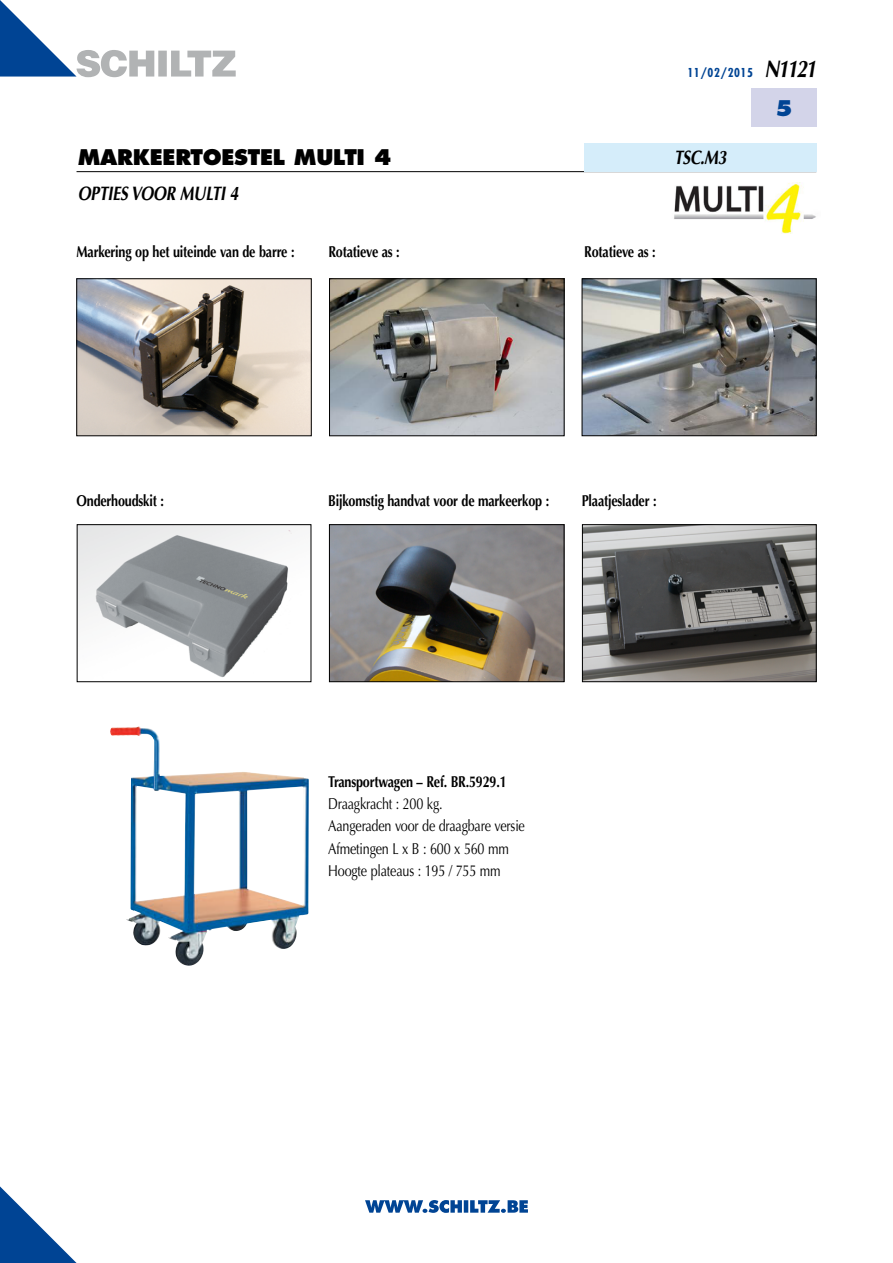
<style>
.page{position:relative;width:893px;height:1263px;background:#fff}
.page>*{position:absolute;margin:0;border:0;box-sizing:border-box;transform-origin:0 0}
.t1{font:800 21px "Futura";letter-spacing:-.015em;color:#000}
.t2{font:800 21px "Futura";color:#004494}
.t3{font:italic 700 19.5px "Optima";letter-spacing:-.015em;color:#000;scale:.8 1}
.t4{font:700 15.75px "Optima";letter-spacing:-.015em;color:#000;scale:.8 1}
.t5{font:15.75px/22.2px "Optima";letter-spacing:-.015em;color:#000;scale:.8 1}
.t6{font:700 condensed 12px "Futura";letter-spacing:.05em;color:#004494}
.s1{font-family:"Optima";font-style:italic;font-stretch:normal;font-size:24px;color:#000}
</style>
<div class="page">
<svg style="left:0;top:1186px;width:77px;height:77px"></svg>
<div style="left:751px;top:89px;width:65px;height:38px;background:#d3d4e9"></div>
<hr style="left:77px;top:171px;width:739px;height:1px;background:#000">
<svg style="left:0;top:0;width:236px;height:77px"></svg>
<svg style="left:365px;top:1200px;width:163px;height:13px"></svg>
<img style="left:674px;top:183px;width:142px;height:51px">
<div style="left:801px;top:222px;width:25px;height:16px;background:#fff"></div>
<div style="left:584px;top:143px;width:232px;height:28px;background:#d5edfa"></div>
<svg style="left:211px;top:772px;width:98px;height:177px"></svg>
<img style="left:110px;top:726px;width:101px;height:240px">
<img style="left:331px;top:281px;width:231px;height:153px">
<div style="left:329px;top:279px;width:235px;height:157px;border:1px solid #000"></div>
<img style="left:79px;top:281px;width:230px;height:153px">
<img style="left:331px;top:526px;width:231px;height:154px">
<div style="left:329px;top:524px;width:235px;height:158px;border:1px solid #000"></div>
<img style="left:584px;top:526px;width:230px;height:154px">
<div style="left:582px;top:524px;width:234px;height:158px;border:1px solid #000"></div>
<img style="left:79px;top:526px;width:219px;height:151px">
<div style="left:77px;top:524px;width:234px;height:158px;border:1px solid #000"></div>
<img style="left:584px;top:281px;width:230px;height:153px">
<div style="left:582px;top:279px;width:234px;height:157px;border:1px solid #000"></div>
<h1 class="t1" style="left:78px;top:144px;width:315px">MARKEERTOESTEL MULTI 4</h1>
<p class="t3" style="left:78px;top:182px;width:202px">OPTIES VOOR MULTI 4</p>
<p class="t4" style="left:77px;top:243px;width:274px">Markering op het uiteinde van de barre :</p>
<p class="t4" style="left:328px;top:243px;width:91px">Rotatieve as :</p>
<p class="t6" style="left:687px;top:65px;width:130px">11/02/2015 <span class="s1">N1121</span></p>
<p class="t3" style="left:674px;top:146px;width:67px">TSC.M3</p>
<h1 class="t2" style="left:775px;top:95px;width:19px">5</h1>
<p class="t4" style="left:584px;top:243px;width:91px">Rotatieve as :</p>
<p class="t4" style="left:77px;top:492px;width:111px">Onderhoudskit :</p>
<p class="t4" style="left:328px;top:492px;width:278px">Bijkomstig handvat voor de markeerkop :</p>
<p class="t4" style="left:582px;top:492px;width:95px">Plaatjeslader :</p>
<p class="t4" style="left:328px;top:772px;width:225px">Transportwagen – Ref. BR.5929.1</p>
<p class="t5" style="left:328px;top:793px;width:247px">Draagkracht : 200 kg.<br>Aangeraden voor de draagbare versie<br>Afmetingen L x B : 600 x 560 mm<br>Hoogte plateaus : 195 / 755 mm</p>
</div>
